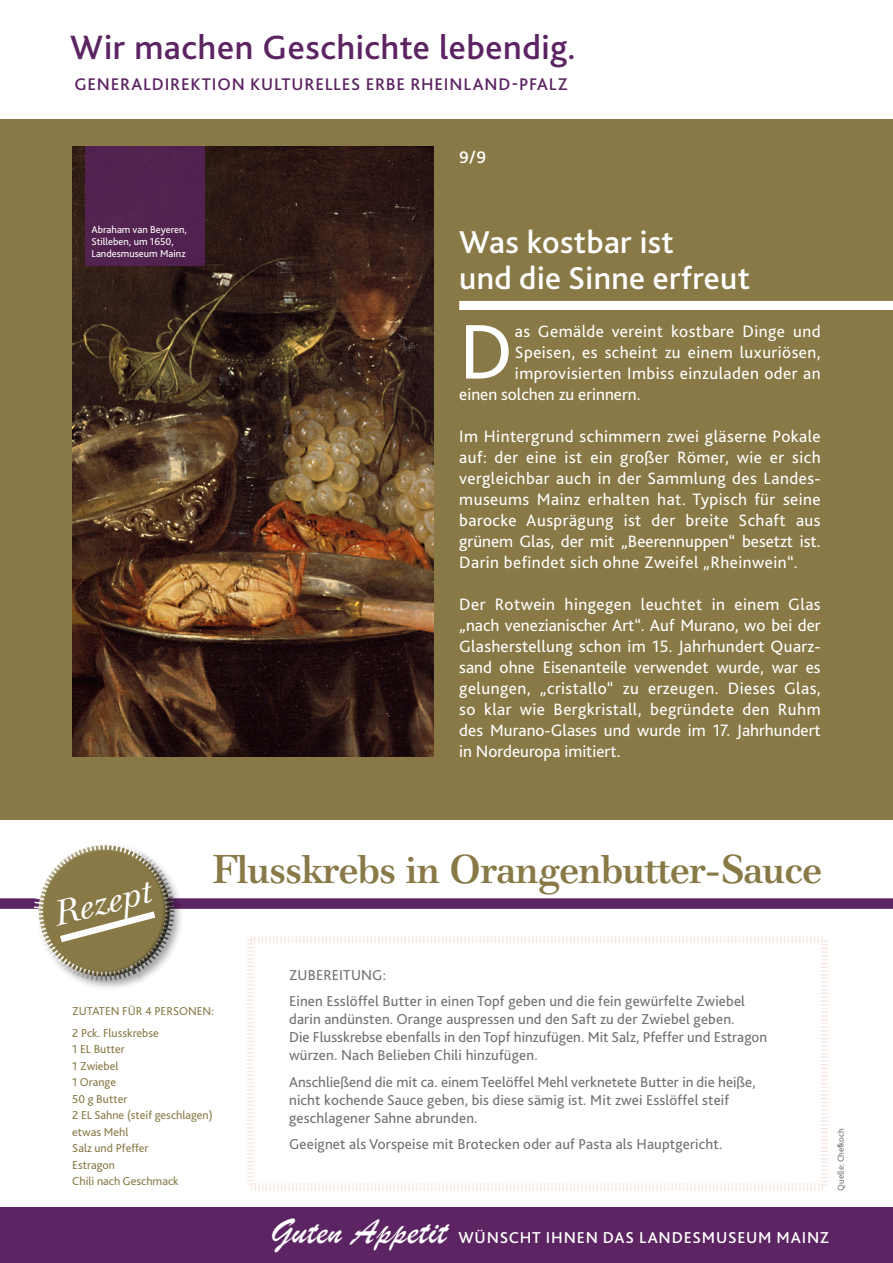
<style>
.page{position:relative;width:893px;height:1263px;background:#fff}
.page>*{position:absolute;margin:0;border:0;box-sizing:border-box;transform-origin:0 0}
.t1{font:81px "Bliss 2";color:#fff}
.t2{font:500 39.75px "Walbaum Standard BQ";letter-spacing:-.015em;color:#887946}
.t3{font:37.5px "Brush Script";letter-spacing:.01em;color:#fff}
.t4{font:500 35.4px "Bliss 2";letter-spacing:.015em;color:#5c2462}
.t5{font:34.65px "Walbaum Standard Expert BQ Italic Os F";color:#fff}
.t6{font:500 33px/36px "Bliss 2";letter-spacing:.01em;color:#fff}
.t7{font:500 17.7px "Bliss 2";letter-spacing:.045em;color:#5c2462}
.t8{font:500 17.7px "Bliss 2";color:#fff}
.t9{font:17.25px/21px "Bliss 2";letter-spacing:.025em;color:#fff;text-align:justify}
.t10{font:17.25px "Bliss 2";color:#fff}
.t11{font:500 16.5px "Bliss 2";letter-spacing:.05em;color:#fff}
.t12{font:15px/18px "Bliss 2";letter-spacing:.01em;color:#70706f}
.t13{font:12px/16.5px "Bliss 2";color:#887946}
.t14{font:10.5px/12px "Bliss 2";color:#fff}
.t15{font:9px "Bliss 2";letter-spacing:-.01em;color:#70706f}
</style>
<div class="page">
<div style="left:0;top:119px;width:893px;height:701px;background:#887946"></div>
<div style="left:459px;top:301px;width:434px;height:9px;background:#fff"></div>
<div style="left:0;top:1208px;width:893px;height:55px;background:#5c2462"></div>
<img style="left:72px;top:147px;width:362px;height:610px">
<div style="left:85px;top:147px;width:119px;height:119px;background:#52224f"></div>
<svg style="left:246px;top:935px;width:582px;height:256px"></svg>
<div style="left:0;top:898px;width:893px;height:11px;background:#5c2462"></div>
<svg style="left:1px;top:845px;width:204px;height:143px"></svg>
<h3 class="t4" style="left:70px;top:26px;width:507px">Wir machen Geschichte lebendig.</h3>
<p class="t7" style="left:74px;top:73px;width:495px">GENERALDIREKTION KULTURELLES ERBE RHEINLAND-PFALZ</p>
<p class="t14" style="left:91px;top:224px;width:97px">Abraham van Beyeren,<br>Stilleben, um 1650,<br>Landesmuseum Mainz</p>
<p class="t8" style="left:459px;top:146px;width:28px">9/9</p>
<h3 class="t6" style="left:459px;top:223px;width:292px">Was kostbar ist<br>und die Sinne erfreut</h3>
<h1 class="t1" style="left:459px;top:301px;width:55px">D</h1>
<p class="t9" style="left:515px;top:320px;width:307px">as Gemälde vereint kostbare Dinge und</p>
<p class="t9" style="left:515px;top:341px;width:307px">Speisen, es scheint zu einem luxuriösen,</p>
<p class="t9" style="left:515px;top:362px;width:307px">improvisierten Imbiss einzuladen oder an</p>
<p class="t10" style="left:459px;top:383px;width:183px">einen solchen zu erinnern.</p>
<p class="t9" style="left:459px;top:425px;width:363px">Im Hintergrund schimmern zwei gläserne Pokale auf: der eine ist ein großer Römer, wie er sich vergleichbar auch in der Sammlung des Landes&shy;museums Mainz erhalten hat. Typisch für seine barocke Ausprägung ist der breite Schaft aus grünem Glas, der mit „Beerennuppen“ besetzt ist.<br>Darin befindet sich ohne Zweifel „Rheinwein“.</p>
<p class="t9" style="left:459px;top:593px;width:363px">Der Rotwein hingegen leuchtet in einem Glas „nach venezianischer Art“. Auf Murano, wo bei der Glasherstellung schon im 15. Jahrhundert Quarz&shy;sand ohne Eisenanteile verwendet wurde, war es gelungen, „cristallo“ zu erzeugen. Dieses Glas, so klar wie Bergkristall, begründete den Ruhm des Murano-Glases und wurde im 17. Jahrhundert in Nordeuropa imitiert.</p>
<h3 class="t5" style="left:49px;top:895px;width:101px;rotate:-14deg">Rezept</h3>
<h2 class="t2" style="left:213px;top:846px;width:611px">Flusskrebs in Orangenbutter-Sauce</h2>
<p class="t13" style="left:72px;top:999px;width:143px;line-height:21.9px">ZUTATEN FÜR 4 PERSONEN:<br>2 Pck. Flusskrebse</p>
<p class="t13" style="left:72px;top:1040px;width:142px">1 EL Butter<br>1 Zwiebel<br>1 Orange<br>50 g Butter<br>2 EL Sahne (steif geschlagen) etwas Mehl<br>Salz und Pfeffer<br>Estragon<br>Chili nach Geschmack</p>
<p class="t12" style="left:289px;top:961px;width:457px;line-height:26.5px">ZUBEREITUNG:<br>Einen Esslöffel Butter in einen Topf geben und die fein gewürfelte Zwiebel</p>
<p class="t12" style="left:289px;top:1010px;width:480px">darin andünsten. Orange auspressen und den Saft zu der Zwiebel geben.<br>Die Flusskrebse ebenfalls in den Topf hinzufügen. Mit Salz, Pfeffer und Estragon würzen. Nach Belieben Chili hinzufügen.</p>
<p class="t12" style="left:289px;top:1072px;width:468px">Anschließend die mit ca. einem Teelöffel Mehl verknetete Butter in die heiße, nicht kochende Sauce geben, bis diese sämig ist. Mit zwei Esslöffel steif geschlagener Sahne abrunden.</p>
<p class="t12" style="left:289px;top:1135px;width:435px">Geeignet als Vorspeise mit Brotecken oder auf Pasta als Hauptgericht.</p>
<p class="t15" style="left:835px;top:1191px;width:64px;rotate:-90deg">Quelle: Chefkoch</p>
<h3 class="t3" style="left:271px;top:1207px;width:178px">Guten Appetit</h3>
<p class="t11" style="left:458px;top:1227px;width:372px">WÜNSCHT IHNEN DAS LANDESMUSEUM MAINZ</p>
</div>
